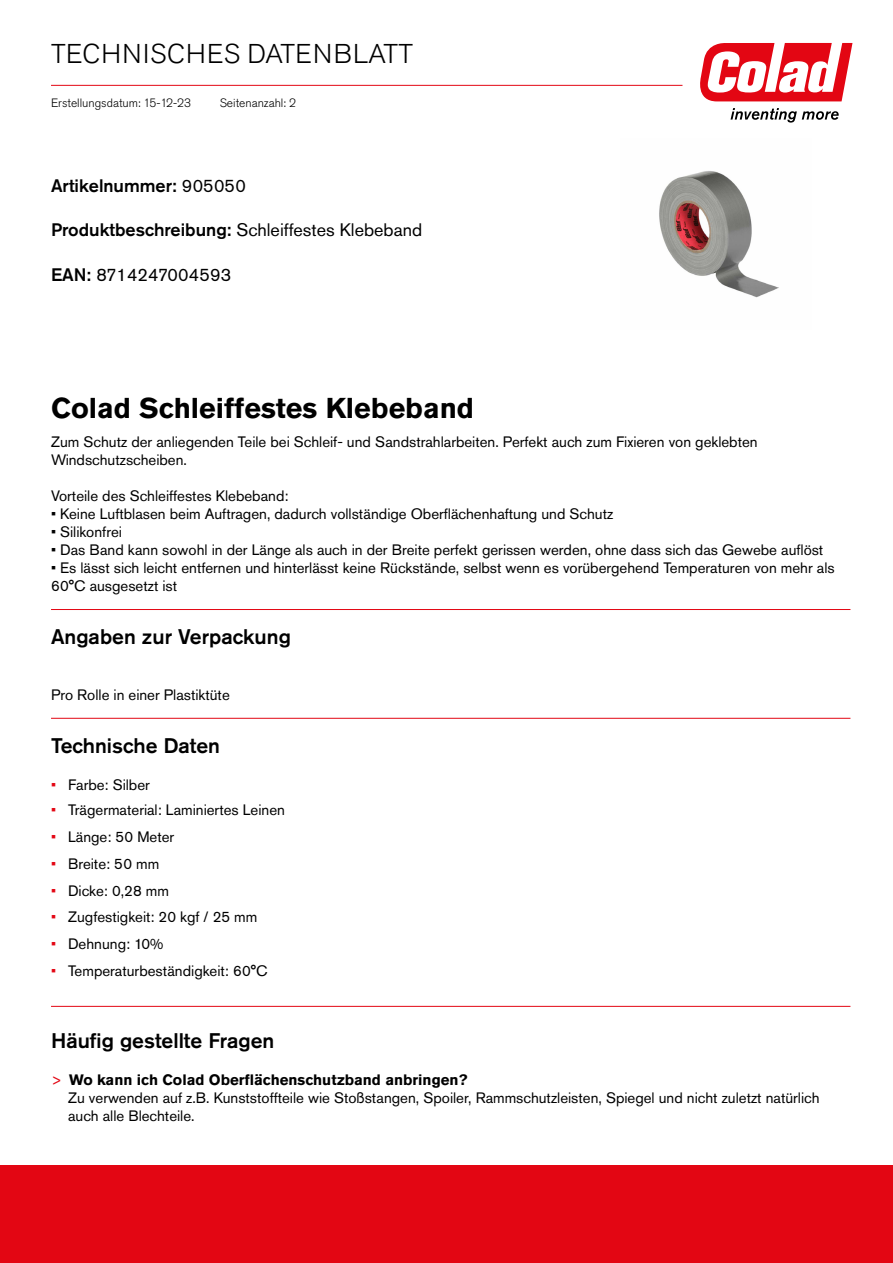
<style>
.page{position:relative;width:893px;height:1263px;background:#fff}
.page>*{position:absolute;margin:0;border:0;box-sizing:border-box;transform-origin:0 0}
.t1{font:700 28.5px "Akzidenz Grotesk Pro";color:#000}
.t2{font:300 27px "Akzidenz Grotesk Pro";letter-spacing:.03em;color:#000}
.t3{font:500 21px "Akzidenz Grotesk Pro";color:#000}
.t4{font:18px "Akzidenz Grotesk Pro";color:#000}
.t5{font:500 18px "Akzidenz Grotesk Pro";color:#000}
.t6{font:15px/18px "Akzidenz Grotesk Pro";color:#000}
.t7{font:300 12px "Akzidenz Grotesk Pro";color:#000}
.s1{font-weight:400}
.s2{font-weight:500}
.s3{color:#e30613}
.s4{font-weight:700}
</style>
<div class="page">
<svg style="left:700px;top:43px;width:152px;height:58px"></svg>
<svg style="left:731px;top:108px;width:108px;height:15px"></svg>
<hr style="left:51px;top:85px;width:631px;height:1px;background:#e30613">
<div style="left:0;top:1165px;width:893px;height:98px;background:#e30613"></div>
<hr style="left:51px;top:609px;width:799px;height:1px;background:#e30613">
<hr style="left:51px;top:718px;width:799px;height:1px;background:#e30613">
<hr style="left:51px;top:1006px;width:799px;height:1px;background:#e30613">
<img style="left:659px;top:171px;width:120px;height:127px">
<h2 class="t2" style="left:51px;top:36px;width:363px">TECHNISCHES DATENBLATT</h2>
<p class="t7" style="left:51px;top:95px;width:142px">Erstellungsdatum: 15-12-23</p>
<p class="t7" style="left:220px;top:95px;width:78px">Seitenanzahl: 2</p>
<p class="t5" style="left:51px;top:174px;width:196px">Artikelnummer: <span class="s1">905050</span></p>
<p class="t4" style="left:51px;top:218px;width:373px"><span class="s2">Produktbeschreibung:</span> Schleiffestes Klebeband</p>
<p class="t4" style="left:51px;top:263px;width:182px"><span class="s2">EAN:</span> 8714247004593</p>
<h1 class="t1" style="left:51px;top:389px;width:425px">Colad Schleiffestes Klebeband</h1>
<p class="t6" style="left:51px;top:432px;width:708px">Zum Schutz der anliegenden Teile bei Schleif- und Sandstrahlarbeiten. Perfekt auch zum Fixieren von geklebten<br>Windschutzscheiben.</p>
<p class="t6" style="left:51px;top:486px;width:239px">Vorteile des Schleiffestes Klebeband:</p>
<p class="t6" style="left:51px;top:504px;width:564px">• Keine Luftblasen beim Auftragen, dadurch vollständige Oberflächenhaftung und Schutz</p>
<p class="t6" style="left:51px;top:522px;width:72px">• Silikonfrei</p>
<p class="t6" style="left:51px;top:540px;width:774px">• Das Band kann sowohl in der Länge als auch in der Breite perfekt gerissen werden, ohne dass sich das Gewebe auflöst</p>
<p class="t6" style="left:51px;top:558px;width:785px">• Es lässt sich leicht entfernen und hinterlässt keine Rückstände, selbst wenn es vorübergehend Temperaturen von mehr als<br>60°C ausgesetzt ist</p>
<h3 class="t3" style="left:51px;top:623px;width:241px">Angaben zur Verpackung</h3>
<p class="t6" style="left:51px;top:685px;width:180px">Pro Rolle in einer Plastiktüte</p>
<h3 class="t3" style="left:51px;top:732px;width:171px">Technische Daten</h3>
<p class="t6" style="left:51px;top:776px;width:100px"><span class="s3">•</span> Farbe: Silber</p>
<p class="t6" style="left:51px;top:801px;width:235px"><span class="s3">•</span> Trägermaterial: Laminiertes Leinen</p>
<p class="t6" style="left:51px;top:828px;width:125px"><span class="s3">•</span> Länge: 50 Meter</p>
<p class="t6" style="left:51px;top:854px;width:110px"><span class="s3">•</span> Breite: 50 mm</p>
<p class="t6" style="left:51px;top:881px;width:119px"><span class="s3">•</span> Dicke: 0,28 mm</p>
<p class="t6" style="left:51px;top:908px;width:208px"><span class="s3">•</span> Zugfestigkeit: 20 kgf / 25 mm</p>
<p class="t6" style="left:51px;top:935px;width:114px"><span class="s3">•</span> Dehnung: 10%</p>
<p class="t6" style="left:51px;top:961px;width:218px"><span class="s3">•</span> Temperaturbeständigkeit: 60°C</p>
<h3 class="t3" style="left:51px;top:1027px;width:225px">Häufig gestellte Fragen</h3>
<p class="t6" style="left:68px;top:1071px;width:753px;text-indent:-17px"><span class="s3">&gt;</span> <span class="s4">Wo kann ich Colad Oberflächenschutzband anbringen?<br></span>Zu verwenden auf z.B. Kunststoffteile wie Stoßstangen, Spoiler, Rammschutzleisten, Spiegel und nicht zuletzt natürlich auch alle Blechteile.</p>
</div>
